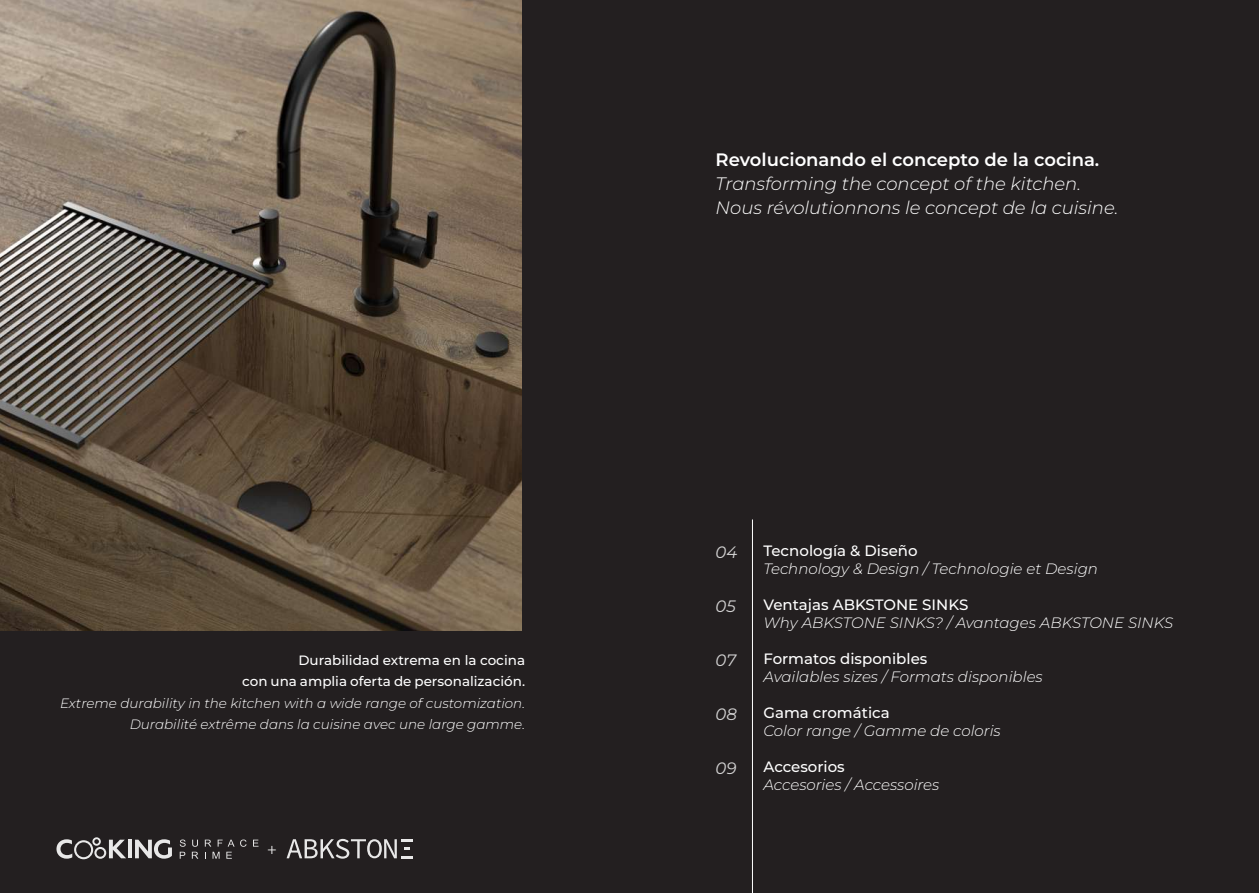
<style>
.page{position:relative;width:1259px;height:893px;background:#231f20}
.page>*{position:absolute;margin:0;border:0;box-sizing:border-box;transform-origin:0 0}
.t1{font:italic 300 18px/23.5px "Montserrat";color:#fff}
.t2{font:600 18px "Montserrat";color:#fff}
.t3{font:italic 16.5px "Montserrat";color:#fff}
.t4{font:15.15px "Myriad Pro";color:#fff}
.t5{font:italic 300 15px "Montserrat";color:#fff}
.t6{font:500 15px "Montserrat";color:#fff}
.t7{font:italic 300 13.5px/21px "Montserrat";color:#fff;text-align:right}
.t8{font:500 13.5px/21px "Montserrat";color:#fff;text-align:right}
</style>
<div class="page">
<hr style="left:752px;top:519px;width:1px;height:374px;background:#fff">
<img style="left:0;top:0;width:522px;height:630px">
<svg style="left:253px;top:840px;width:5px;height:7px"></svg>
<svg style="left:180px;top:839px;width:6px;height:20px"></svg>
<svg style="left:192px;top:840px;width:6px;height:19px"></svg>
<svg style="left:205px;top:839px;width:42px;height:20px"></svg>
<hr style="left:128px;top:840px;width:4px;height:18px;background:#e8e8e8">
<svg style="left:135px;top:839px;width:37px;height:20px"></svg>
<svg style="left:56px;top:837px;width:70px;height:22px"></svg>
<svg style="left:286px;top:839px;width:127px;height:20px"></svg>
<p class="t8" style="left:242px;top:649px;width:284px">Durabilidad extrema en la cocina<br>con una amplia oferta de personalización.</p>
<p class="t7" style="left:60px;top:693px;width:466px">Extreme durability in the kitchen with a wide range of customization.<br>Durabilité extrême dans la cuisine avec une large gamme.</p>
<p class="t4" style="left:267px;top:839px;width:11px">+</p>
<p class="t2" style="left:715px;top:147px;width:385px">Revolucionando el concepto de la cocina.</p>
<p class="t1" style="left:715px;top:171px;width:404px">Transforming the concept of the kitchen.<br>Nous révolutionnons le concept de la cuisine.</p>
<p class="t3" style="left:715px;top:541px;width:23px">04</p>
<p class="t3" style="left:715px;top:595px;width:22px">05</p>
<p class="t3" style="left:715px;top:649px;width:22px">07</p>
<p class="t3" style="left:715px;top:703px;width:23px">08</p>
<p class="t3" style="left:715px;top:757px;width:22px">09</p>
<p class="t6" style="left:763px;top:540px;width:156px">Tecnología &amp; Diseño</p>
<p class="t5" style="left:763px;top:559px;width:336px">Technology &amp; Design / Technologie et Design</p>
<p class="t6" style="left:763px;top:594px;width:206px">Ventajas ABKSTONE SINKS</p>
<p class="t5" style="left:763px;top:613px;width:411px">Why ABKSTONE SINKS? / Avantages ABKSTONE SINKS</p>
<p class="t6" style="left:763px;top:648px;width:165px">Formatos disponibles</p>
<p class="t5" style="left:763px;top:667px;width:281px">Availables sizes / Formats disponibles</p>
<p class="t6" style="left:763px;top:702px;width:128px">Gama cromática</p>
<p class="t5" style="left:763px;top:721px;width:239px">Color range / Gamme de coloris</p>
<p class="t6" style="left:763px;top:756px;width:83px">Accesorios</p>
<p class="t5" style="left:763px;top:775px;width:177px">Accesories / Accessoires</p>
</div>
